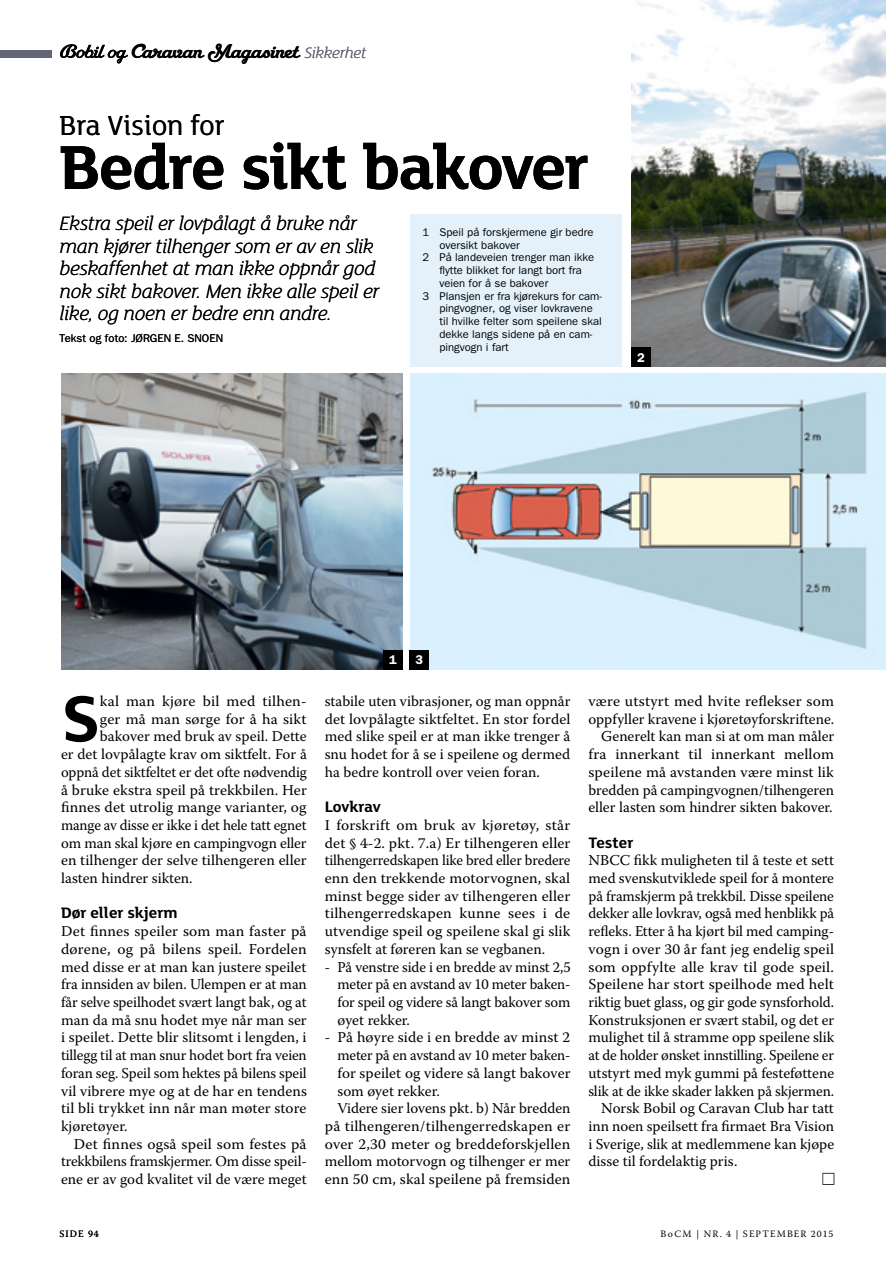
<style>
.page{position:relative;width:893px;height:1263px;background:#fff}
.page>*{position:absolute;margin:0;border:0;box-sizing:border-box;transform-origin:0 0}
._3_brødtekst_uten_in{font:700 70.95px "FS Lola";color:#000}
._1_Tittel_1{font:700 67.5px "FS Lola";letter-spacing:-.03em;color:#000}
._6_Stikktittel{font:30px "FS Lola";color:#000}
._2_ingress{font:italic 300 21px/22.5px "FS Lola";letter-spacing:-.02em;color:#000}
._2_ingress-2{font:21px "Radio FM";color:#000}
._5_5_mellomtittel{font:700 16.5px "FS Lola";color:#000}
._3_brødtekst_uten_in-2{font:15px/17.7px "Warnock Pro";letter-spacing:.005em;color:#000;text-align:justify}
._4_brødtekst_med_inn{font:15px/17.7px "Warnock Pro";color:#000;text-align:justify}
._4_brødtekst_med_inn-2{font:15px "Zapf Dingbats ITC";color:#fff}
._8_billedtekst_under{font:600 12.75px "ITC Franklin Gothic Std";color:#fff}
.NY_Bildetekst_-_mang{font:11.25px/12.8px "ITC Franklin Gothic Std";color:#000}
.byline{font:11.25px "ITC Franklin Gothic Std";color:#000}
._4_brødtekst_med_inn-3{font:9.75px "Warnock Pro";letter-spacing:.11em;color:#000}
.s1{font-family:"FS Lola";font-weight:300;font-style:italic;font-size:16.5px;color:#636676}
</style>
<div class="page">
<div style="left:822px;top:1173px;width:12px;height:12px;border:2px solid #000"></div>
<img style="left:61px;top:373px;width:342px;height:296px">
<img style="left:631px;top:0;width:254px;height:367px">
<img style="left:410px;top:373px;width:475px;height:296px">
<div style="left:410px;top:214px;width:212px;height:153px;background:#e4f1fa"></div>
<div style="left:383px;top:650px;width:20px;height:19px;background:#000"></div>
<div style="left:631px;top:348px;width:19px;height:19px;background:#000"></div>
<div style="left:410px;top:650px;width:19px;height:19px;background:#000"></div>
<div style="left:0;top:50px;width:51px;height:8px;background:#636676"></div>
<svg style="left:60px;top:44px;width:68px;height:20px"></svg>
<p class="_2_ingress-2" style="left:131px;top:39px;width:237px">Caravan Magasinet <span class="s1">Sikkerhet</span></p>
<p class="_6_Stikktittel" style="left:60px;top:105px;width:167px">Bra Vision for</p>
<p class="_1_Tittel_1" style="left:60px;top:121px;width:531px">Bedre sikt bakover</p>
<p class="_2_ingress" style="left:60px;top:211px;width:321px">Ekstra speil er lovpålagt å bruke når man kjører tilhenger som er av en slik beskaffenhet at man ikke oppnår god nok sikt bakover. Men ikke alle speil er like, og noen er bedre enn andre.</p>
<p class="byline" style="left:60px;top:332px;width:165px">Tekst og foto: JØRGEN E. SNOEN</p>
<p class="NY_Bildetekst_-_mang" style="left:439px;top:226px;width:156px;text-indent:-17px">1 Speil på forskjermene gir bedre oversikt bakover</p>
<p class="NY_Bildetekst_-_mang" style="left:439px;top:251px;width:156px;text-indent:-17px">2 På landeveien trenger man ikke flytte blikket for langt bort fra veien for å se bakover</p>
<p class="NY_Bildetekst_-_mang" style="left:439px;top:289px;width:164px;text-indent:-17px">3 Plansjen er fra kjørekurs for cam&shy;pingvogner, og viser lovkravene til hvilke felter som speilene skal dekke langs sidene på en cam&shy;pingvogn i fart</p>
<p class="_8_billedtekst_under" style="left:637px;top:350px;width:9px">2</p>
<p class="_8_billedtekst_under" style="left:389px;top:652px;width:9px">1</p>
<p class="_8_billedtekst_under" style="left:416px;top:652px;width:9px">3</p>
<p class="_3_brødtekst_uten_in" style="left:61px;top:669px;width:40px">S</p>
<p class="_3_brødtekst_uten_in-2" style="left:100px;top:692px;width:208px">kal man kjøre bil med tilhen-</p>
<p class="_3_brødtekst_uten_in-2" style="left:100px;top:710px;width:208px">ger må man sørge for å ha sikt</p>
<p class="_3_brødtekst_uten_in-2" style="left:100px;top:727px;width:208px">bakover med bruk av speil. Dette</p>
<p class="_3_brødtekst_uten_in-2" style="left:61px;top:745px;width:247px">er det lovpålagte krav om siktfelt. For å</p>
<p class="_3_brødtekst_uten_in-2" style="left:61px;top:763px;width:247px">oppnå det siktfeltet er det ofte nødvendig</p>
<p class="_3_brødtekst_uten_in-2" style="left:61px;top:780px;width:247px">å bruke ekstra speil på trekkbilen. Her</p>
<p class="_3_brødtekst_uten_in-2" style="left:61px;top:798px;width:247px">finnes det utrolig mange varianter, og</p>
<p class="_3_brødtekst_uten_in-2" style="left:61px;top:816px;width:247px">mange av disse er ikke i det hele tatt egnet</p>
<p class="_3_brødtekst_uten_in-2" style="left:61px;top:834px;width:247px">om man skal kjøre en campingvogn eller</p>
<p class="_3_brødtekst_uten_in-2" style="left:61px;top:851px;width:247px">en tilhenger der selve tilhengeren eller</p>
<p class="_3_brødtekst_uten_in-2" style="left:61px;top:869px;width:133px">lasten hindrer sikten.</p>
<p class="_5_5_mellomtittel" style="left:61px;top:902px;width:118px">Dør eller skjerm</p>
<p class="_3_brødtekst_uten_in-2" style="left:61px;top:922px;width:247px">Det finnes speiler som man faster på dørene, og på bilens speil. Fordelen med disse er at man kan justere speilet fra innsiden av bilen. Ulempen er at man får selve speilhodet svært langt bak, og at man da må snu hodet mye når man ser i speilet. Dette blir slitsomt i lengden, i tillegg til at man snur hodet bort fra veien foran seg. Speil som hektes på bilens speil vil vibrere mye og at de har en tendens til bli trykket inn når man møter store kjøretøyer.</p>
<p class="_4_brødtekst_med_inn" style="left:61px;top:1134px;width:247px;text-indent:13px">Det finnes også speil som festes på trekkbilens framskjermer. Om disse speil&shy;ene er av god kvalitet vil de være meget</p>
<p class="_4_brødtekst_med_inn" style="left:325px;top:692px;width:247px">stabile uten vibrasjoner, og man oppnår det lovpålagte siktfeltet. En stor fordel med slike speil er at man ikke trenger å snu hodet for å se i speilene og dermed ha bedre kontroll over veien foran.</p>
<p class="_5_5_mellomtittel" style="left:325px;top:795px;width:58px">Lovkrav</p>
<p class="_3_brødtekst_uten_in-2" style="left:325px;top:816px;width:247px">I forskrift om bruk av kjøretøy, står det § 4-2. pkt. 7.a) Er tilhengeren eller tilhengerredskapen like bred eller bredere enn den trekkende motorvognen, skal minst begge sider av tilhengeren eller tilhengerredskapen kunne sees i de utvendige speil og speilene skal gi slik synsfelt at føreren kan se vegbanen.</p>
<p class="_4_brødtekst_med_inn" style="left:337px;top:957px;width:235px;text-indent:-13px">- På venstre side i en bredde av minst 2,5 meter på en avstand av 10 meter baken&shy;for speil og videre så langt bakover som øyet rekker.</p>
<p class="_4_brødtekst_med_inn" style="left:337px;top:1028px;width:234px;text-indent:-13px">- På høyre side i en bredde av minst 2 meter på en avstand av 10 meter baken&shy;for speilet og videre så langt bakover som øyet rekker.</p>
<p class="_4_brødtekst_med_inn" style="left:325px;top:1099px;width:247px;text-indent:13px">Videre sier lovens pkt. b) Når bredden på tilhengeren/tilhengerredskapen er over 2,30 meter og breddeforskjellen mellom motorvogn og tilhenger er mer enn 50 cm, skal speilene på fremsiden</p>
<p class="_4_brødtekst_med_inn" style="left:588px;top:692px;width:247px">være utstyrt med hvite reflekser som oppfyller kravene i kjøretøyforskriftene.</p>
<p class="_4_brødtekst_med_inn" style="left:588px;top:727px;width:247px;text-indent:13px">Generelt kan man si at om man måler fra innerkant til innerkant mellom speilene må avstanden være minst lik bredden på campingvognen/tilhengeren eller lasten som hindrer sikten bakover.</p>
<p class="_5_5_mellomtittel" style="left:588px;top:831px;width:46px">Tester</p>
<p class="_3_brødtekst_uten_in-2" style="left:588px;top:851px;width:247px">NBCC fikk muligheten til å teste et sett med svenskutviklede speil for å montere på framskjerm på trekkbil. Disse speilene dekker alle lovkrav, også med henblikk på refleks. Etter å ha kjørt bil med camping&shy;vogn i over 30 år fant jeg endelig speil som oppfylte alle krav til gode speil.<br>Speilene har stort speilhode med helt riktig buet glass, og gir gode synsforhold.<br>Konstruksjonen er svært stabil, og det er mulighet til å stramme opp speilene slik at de holder ønsket innstilling. Speilene er utstyrt med myk gummi på festeføttene slik at de ikke skader lakken på skjermen.</p>
<p class="_4_brødtekst_med_inn" style="left:588px;top:1099px;width:247px;text-indent:13px">Norsk Bobil og Caravan Club har tatt inn noen speilsett fra firmaet Bra Vision i Sverige, slik at medlemmene kan kjøpe disse til fordelaktig pris.</p>
<p class="_4_brødtekst_med_inn-2" style="left:823px;top:1172px;width:13px">■</p>
<p class="_4_brødtekst_med_inn-3" style="left:60px;top:1228px;width:41px">SIDE 94</p>
<p class="_4_brødtekst_med_inn-3" style="left:660px;top:1228px;width:174px">BoCM | NR. 4 | SEPTEMBER 2015</p>
</div>
